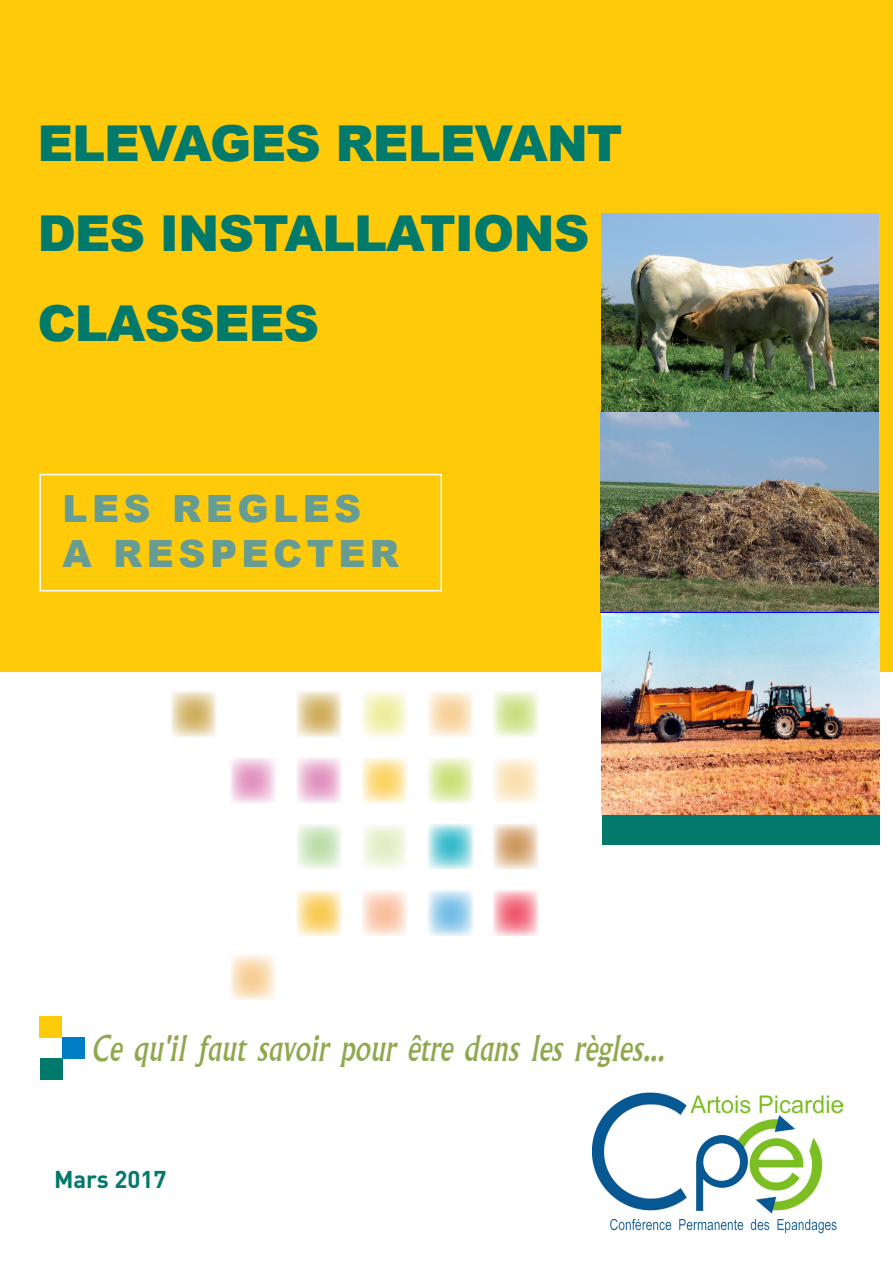
<style>
.page{position:relative;width:893px;height:1263px;background:#fff}
.page>*{position:absolute;margin:0;border:0;box-sizing:border-box;transform-origin:0 0}
.t1{font:900 49.5px/90px "Arial";letter-spacing:-.02em;color:#017a6b}
.t2{font:900 37.5px "Arial";letter-spacing:.12em;color:#669c94}
.t3{font:italic 34.5px "Albertus";color:#8fa84d}
.t4{font:700 24px "DIN Pro";color:#017a6b}
</style>
<div class="page">
<div style="left:0;top:0;width:893px;height:672px;background:#feca0a"></div>
<div style="left:602px;top:813px;width:277px;height:32px;background:#017a6b"></div>
<img style="left:601px;top:214px;width:278px;height:198px">
<div style="left:39px;top:1016px;width:23px;height:21px;background:#feca0a"></div>
<div style="left:40px;top:1058px;width:22px;height:22px;background:#017a6b"></div>
<div style="left:62px;top:1037px;width:23px;height:21px;background:#007ec5"></div>
<img style="left:601px;top:412px;width:278px;height:201px">
<img style="left:601px;top:613px;width:278px;height:201px">
<div style="left:39px;top:474px;width:403px;height:117px;border:2px solid #fff"></div>
<img style="left:592px;top:1092px;width:251px;height:142px">
<svg style="left:362px;top:890px;width:45px;height:46px;background:#fbdcca"></svg>
<svg style="left:428px;top:890px;width:45px;height:46px;background:#b5dbf1"></svg>
<svg style="left:296px;top:890px;width:46px;height:46px;background:#fae3a5"></svg>
<svg style="left:230px;top:955px;width:46px;height:45px;background:#fae5c6"></svg>
<svg style="left:428px;top:691px;width:45px;height:46px;background:#fae6c8"></svg>
<svg style="left:427px;top:824px;width:46px;height:46px;background:#9adce4"></svg>
<svg style="left:428px;top:757px;width:45px;height:47px;background:#e4eeba"></svg>
<svg style="left:363px;top:825px;width:43px;height:43px"></svg>
<svg style="left:361px;top:757px;width:47px;height:47px;background:#fce9b2"></svg>
<svg style="left:297px;top:824px;width:45px;height:45px;background:#dbedd1"></svg>
<svg style="left:296px;top:758px;width:46px;height:45px;background:#efc6dd"></svg>
<svg style="left:362px;top:691px;width:45px;height:46px;background:#f5f5ca"></svg>
<svg style="left:296px;top:691px;width:46px;height:46px;background:#e5d4a9"></svg>
<svg style="left:493px;top:890px;width:46px;height:46px;background:#f6a9b4"></svg>
<svg style="left:493px;top:824px;width:46px;height:46px;background:#e5caad"></svg>
<svg style="left:493px;top:691px;width:46px;height:46px;background:#e3eebd"></svg>
<svg style="left:493px;top:758px;width:45px;height:45px;background:#fcedd3"></svg>
<svg style="left:230px;top:758px;width:46px;height:45px;background:#efc7de"></svg>
<svg style="left:171px;top:691px;width:46px;height:46px;background:#e6d5ac"></svg>
<p class="t1" style="left:37px;top:96px;width:587px">ELEVAGES RELEVANT<br>DES INSTALLATIONS<br>CLASSEES</p>
<p class="t2" style="left:62px;top:482px;width:300px">LES REGLES</p>
<p class="t2" style="left:62px;top:527px;width:338px">A RESPECTER</p>
<p class="t3" style="left:92px;top:1029px;width:574px">Ce qu'il faut savoir pour être dans les règles...</p>
<p class="t4" style="left:54px;top:1163px;width:114px">Mars 2017</p>
</div>
